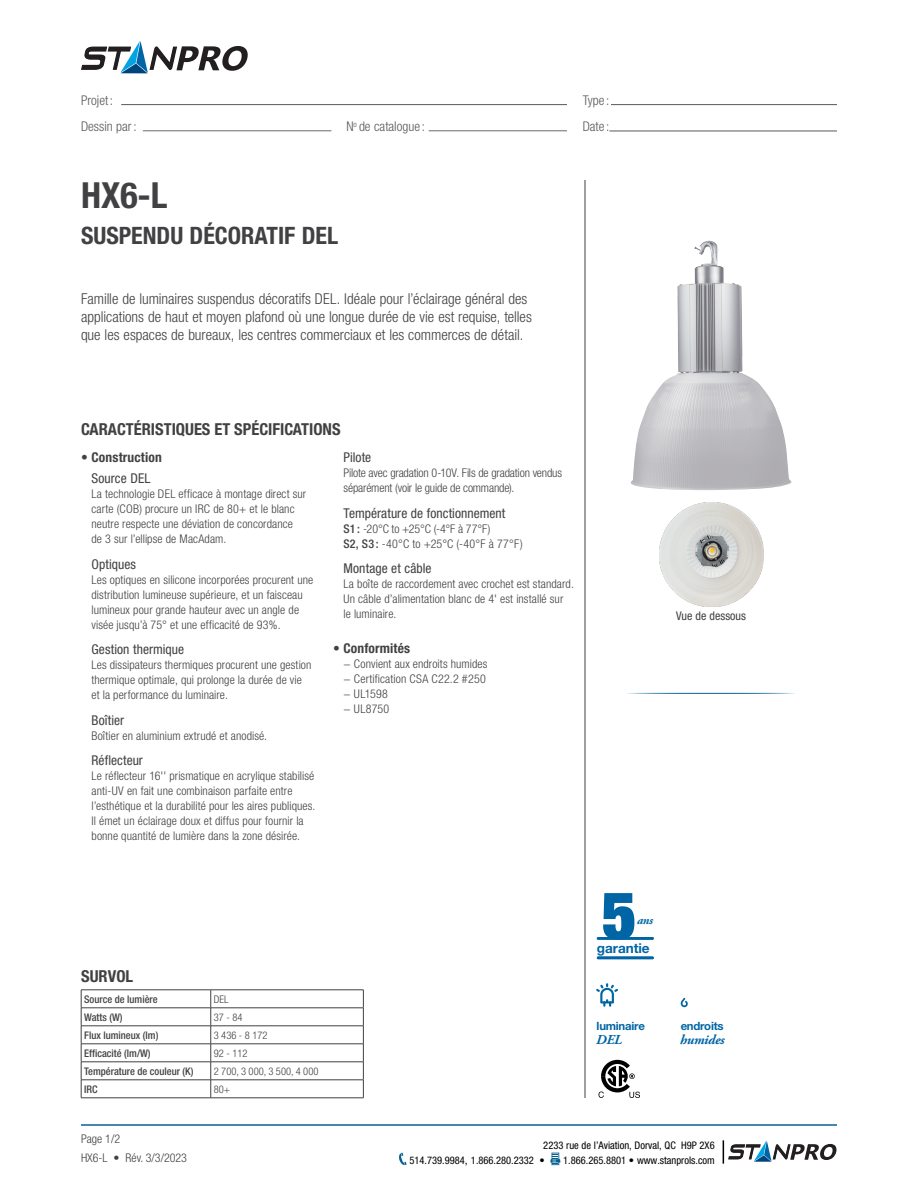
<style>
.page{position:relative;width:918px;height:1188px;background:#fff}
.page>*{position:absolute;margin:0;border:0;box-sizing:border-box;transform-origin:0 0}
.t1{font:900 expanded 65.7px "Helvetica Neue";color:#0065a4}
.t2{font:700 condensed 36px "Helvetica Neue";color:#414042}
.t3{font:700 condensed 24px "Helvetica Neue";color:#414042}
.t4{font:700 condensed 16.5px "Helvetica Neue";color:#414042}
.t5{font:300 condensed 15px/18px "Helvetica Neue";color:#414042}
.t6{font:italic 700 13.65px "Adobe Garamond Pro";letter-spacing:-.02em;color:#0065a4}
.t7{font:700 13.65px "Helvetica Neue";letter-spacing:-.005em;color:#0065a4}
.t8{font:condensed 13.5px "Helvetica Neue";letter-spacing:.005em;color:#414042}
.t9{font:700 condensed 13.5px "Helvetica Neue";letter-spacing:.01em;color:#414042}
.t10{font:300 condensed 13.35px "Helvetica Neue";color:#58595b}
.t11{font:300 condensed 12px/15px "Helvetica Neue";letter-spacing:.005em;color:#414042}
.t12{font:condensed 12px "Helvetica Neue";color:#414042}
.t13{font:italic 700 12px "Adobe Garamond Pro";color:#0065a4}
.t14{font:700 11.4px "Helvetica Neue";letter-spacing:-.02em;color:#0065a4}
.t15{font:condensed 10.5px/15px "Helvetica Neue";color:#000}
.t16{font:500 condensed 10.5px "Helvetica Neue";color:#414042}
.t17{font:300 condensed 10.5px "Helvetica Neue";color:#414042}
.t18{font:300 condensed 7.8px "Helvetica Neue";color:#58595b}
.s1{font-weight:500}
.s2{font-stretch:normal}
</style>
<div class="page">
<svg style="left:399px;top:1153px;width:8px;height:12px"></svg>
<svg style="left:550px;top:1153px;width:10px;height:12px"></svg>
<hr style="left:81px;top:1124px;width:756px;height:2px;background:#066193">
<hr style="left:121px;top:104px;width:446px;height:1px;background:#58595b">
<hr style="left:611px;top:104px;width:226px;height:1px;background:#58595b">
<hr style="left:610px;top:131px;width:227px;height:1px;background:#58595b">
<hr style="left:429px;top:131px;width:138px;height:1px;background:#696a6d">
<hr style="left:143px;top:131px;width:188px;height:1px;background:#696a6d">
<svg style="left:81px;top:41px;width:167px;height:32px"></svg>
<svg style="left:723px;top:1140px;width:114px;height:24px"></svg>
<hr style="left:585px;top:180px;width:1px;height:918px;background:#414042">
<hr style="left:627px;top:693px;width:169px;height:1px;background:#066193">
<hr style="left:81px;top:1008px;width:130px;height:1px;background:#414042">
<hr style="left:211px;top:1008px;width:153px;height:1px;background:#414042">
<hr style="left:81px;top:1026px;width:130px;height:1px;background:#414042">
<hr style="left:211px;top:1026px;width:153px;height:1px;background:#414042">
<hr style="left:81px;top:1044px;width:130px;height:1px;background:#414042">
<hr style="left:211px;top:1044px;width:153px;height:1px;background:#414042">
<hr style="left:81px;top:1062px;width:130px;height:1px;background:#414042">
<hr style="left:211px;top:1062px;width:153px;height:1px;background:#414042">
<hr style="left:81px;top:1080px;width:130px;height:1px;background:#414042">
<hr style="left:211px;top:1080px;width:153px;height:1px;background:#414042">
<hr style="left:81px;top:1098px;width:130px;height:1px;background:#414042">
<hr style="left:211px;top:1098px;width:153px;height:1px;background:#414042">
<hr style="left:211px;top:990px;width:153px;height:1px;background:#414042">
<svg style="left:363px;top:990px;width:1px;height:108px"></svg>
<hr style="left:81px;top:990px;width:130px;height:1px;background:#414042">
<svg style="left:81px;top:990px;width:1px;height:108px"></svg>
<svg style="left:210px;top:990px;width:1px;height:108px"></svg>
<img style="left:659px;top:502px;width:104px;height:104px">
<img style="left:631px;top:241px;width:160px;height:249px">
<hr style="left:597px;top:937px;width:57px;height:3px;background:#0065a4">
<hr style="left:597px;top:957px;width:57px;height:2px;background:#0065a4">
<svg style="left:596px;top:983px;width:22px;height:24px"></svg>
<svg style="left:680px;top:998px;width:8px;height:10px"></svg>
<svg style="left:599px;top:1060px;width:41px;height:38px"></svg>
<p class="t10" style="left:81px;top:92px;width:34px">Projet :</p>
<p class="t10" style="left:583px;top:92px;width:28px">Type :</p>
<p class="t10" style="left:346px;top:119px;width:80px">N de catalogue :</p>
<p class="t10" style="left:583px;top:119px;width:28px">Date :</p>
<p class="t10" style="left:81px;top:118px;width:57px">Dessin par:</p>
<p class="t18" style="left:354px;top:119px;width:5px">o</p>
<h2 class="t2" style="left:81px;top:173px;width:88px">HX6-L</h2>
<h3 class="t3" style="left:81px;top:221px;width:259px">SUSPENDU DÉCORATIF DEL</h3>
<p class="t5" style="left:81px;top:290px;width:452px">Famille de luminaires suspendus décoratifs DEL. Idéale pour l’éclairage général des applications de haut et moyen plafond où une longue durée de vie est requise, telles que les espaces de bureaux, les centres commerciaux et les commerces de détail.</p>
<h3 class="t4" style="left:81px;top:419px;width:261px">CARACTÉRISTIQUES ET SPÉCIFICATIONS</h3>
<p class="t9" style="left:81px;top:449px;width:82px">• Construction</p>
<p class="t8" style="left:92px;top:471px;width:61px">Source DEL</p>
<p class="t11" style="left:92px;top:486px;width:216px">La technologie DEL efficace à montage direct sur carte (COB) procure un IRC de 80+ et le blanc neutre respecte une déviation de concordance de 3 sur l’ellipse de MacAdam.</p>
<p class="t8" style="left:92px;top:556px;width:46px">Optiques</p>
<p class="t11" style="left:92px;top:572px;width:223px">Les optiques en silicone incorporées procurent une distribution lumineuse supérieure, et un faisceau lumineux pour grande hauteur avec un angle de visée jusqu’à 75° et une efficacité de 93%.</p>
<p class="t8" style="left:92px;top:642px;width:94px">Gestion thermique</p>
<p class="t11" style="left:92px;top:657px;width:222px">Les dissipateurs thermiques procurent une gestion thermique optimale, qui prolonge la durée de vie et la performance du luminaire.</p>
<p class="t8" style="left:92px;top:712px;width:34px">Boîtier</p>
<p class="t11" style="left:92px;top:728px;width:177px">Boîtier en aluminium extrudé et anodisé.</p>
<p class="t8" style="left:92px;top:753px;width:53px">Réflecteur</p>
<p class="t11" style="left:92px;top:768px;width:225px">Le réflecteur 16'' prismatique en acrylique stabilisé anti-UV en fait une combinaison parfaite entre l’esthétique et la durabilité pour les aires publiques.<br>Il émet un éclairage doux et diffus pour fournir la bonne quantité de lumière dans la zone désirée.</p>
<p class="t8" style="left:344px;top:450px;width:29px">Pilote</p>
<p class="t11" style="left:344px;top:466px;width:220px">Pilote avec gradation 0-10V. Fils de gradation vendus séparément (voir le guide de commande).</p>
<p class="t8" style="left:344px;top:505px;width:163px">Température de fonctionnement</p>
<p class="t11" style="left:344px;top:521px;width:181px"><span class="s1">S1 :</span> -20°C to +25°C (-4°F à 77°F)<br><span class="s1">S2, S3:</span> -40°C to +25°C (-40°F à 77°F)</p>
<p class="t8" style="left:344px;top:561px;width:89px">Montage et câble</p>
<p class="t11" style="left:344px;top:577px;width:232px">La boîte de raccordement avec crochet est standard.<br>Un câble d’alimentation blanc de 4' est installé sur<br>le luminaire.</p>
<p class="t9" style="left:333px;top:640px;width:79px">• Conformités</p>
<p class="t11" style="left:343px;top:656px;width:146px">− Convient aux endroits humides − Certification CSA C22.2 #250 − UL1598<br>− UL8750</p>
<h3 class="t4" style="left:81px;top:966px;width:53px">SURVOL</h3>
<p class="t16" style="left:84px;top:993px;width:75px">Source de lumière</p>
<p class="t17" style="left:214px;top:993px;width:16px">DEL</p>
<p class="t16" style="left:84px;top:1011px;width:40px">Watts (W)</p>
<p class="t17" style="left:214px;top:1011px;width:30px">37 - 84</p>
<p class="t16" style="left:84px;top:1029px;width:76px">Flux lumineux (lm)</p>
<p class="t17" style="left:214px;top:1029px;width:55px">3 436 - 8 172</p>
<p class="t16" style="left:84px;top:1047px;width:68px">Efficacité (lm/W)</p>
<p class="t17" style="left:214px;top:1047px;width:35px">92 - 112</p>
<p class="t16" style="left:84px;top:1065px;width:111px">Température de couleur (K)</p>
<p class="t17" style="left:214px;top:1065px;width:106px">2 700, 3 000, 3 500, 4 000</p>
<p class="t16" style="left:84px;top:1083px;width:15px">IRC</p>
<p class="t17" style="left:214px;top:1083px;width:18px">80+</p>
<p class="t12" style="left:676px;top:609px;width:71px">Vue de dessous</p>
<h1 class="t1" style="left:602px;top:873px;width:36px">5</h1>
<p class="t13" style="left:637px;top:913px;width:18px">ans</p>
<p class="t7" style="left:597px;top:940px;width:54px">garantie</p>
<p class="t14" style="left:597px;top:1019px;width:50px">luminaire</p>
<p class="t6" style="left:596px;top:1032px;width:27px">DEL</p>
<p class="t14" style="left:681px;top:1019px;width:44px">endroits</p>
<p class="t6" style="left:680px;top:1032px;width:46px">humides</p>
<p class="t11" style="left:81px;top:1130px;width:108px;line-height:18.3px">Page 1/2<br>HX6-L • Rév. 3/3/2023</p>
<p class="t15" style="left:409px;top:1137px;width:307px;text-indent:134px">2233 rue de l’Aviation, Dorval, QC H9P 2X6<br>514.739.9984<span class="s2">,</span> 1.866.280.2332 •</p>
<p class="t15" style="left:563px;top:1152px;width:153px">1.866.265.8801 • www.stanprols.com</p>
</div>
